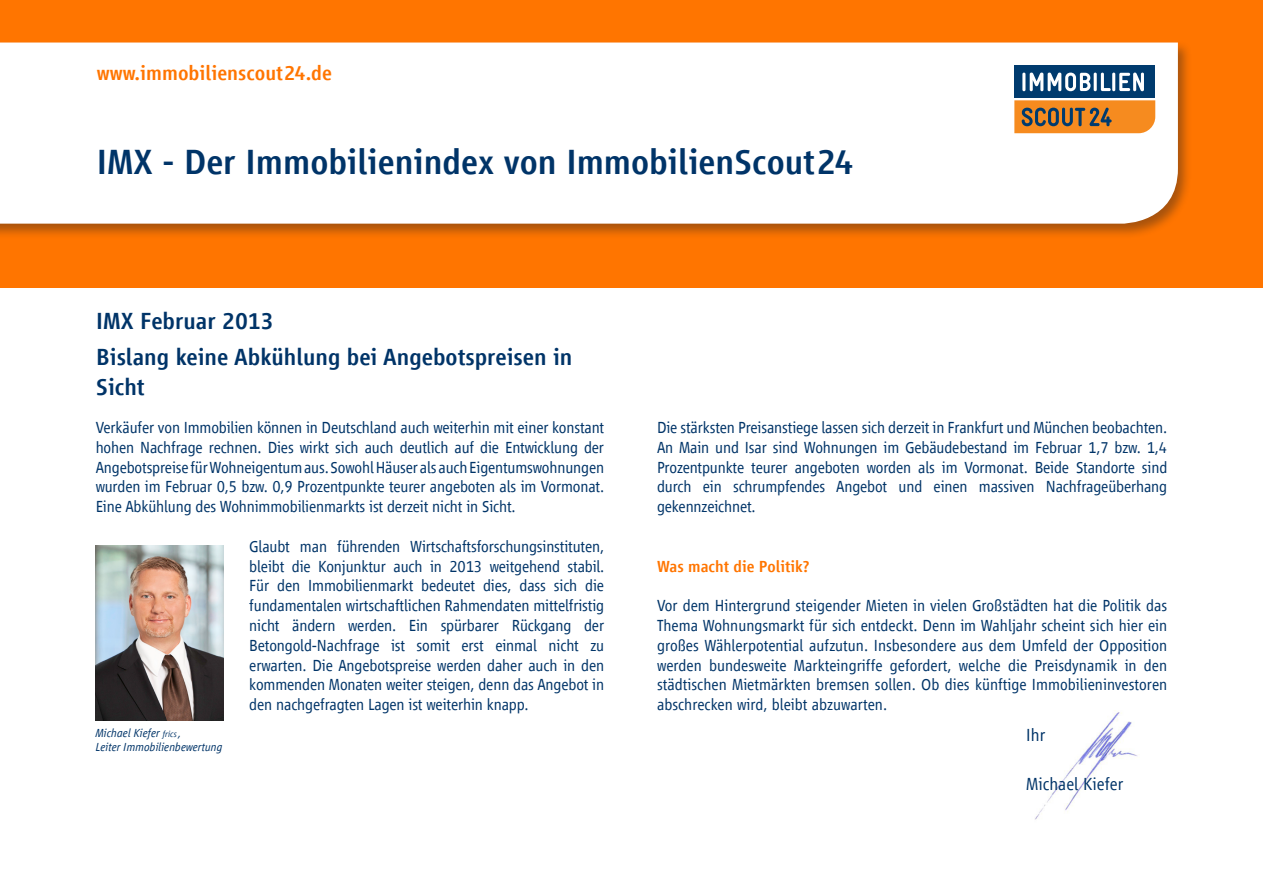
<style>
.page{position:relative;width:1263px;height:893px;background:#fff}
.page>*{position:absolute;margin:0;border:0;box-sizing:border-box;transform-origin:0 0}
.t1{font:500 36px "Scout Vialog";color:#003468}
.t2{font:500 24px/30px "Scout Vialog";color:#003468}
.t3{font:500 21px "Scout Vialog";color:#ff7500}
.t4{font:300 18px "Scout Vialog";color:#003468}
.Absatzformat_1{font:300 16.5px/19.8px "Scout Vialog";letter-spacing:-.01em;color:#003468;text-align:justify}
.Absatzformat_1-2{font:500 16.5px "Scout Vialog";color:#ff7500}
.t5{font:italic 300 12px "Scout Vialog";color:#003468}
.t6{font:italic 300 9px "Scout Vialog";color:#003468}
.s1{font-size:12px}
</style>
<div class="page">
<div style="left:0;top:0;width:1263px;height:287px;background:#ff7500"></div>
<div style="left:0;top:40px;width:1192px;height:200px;background:#231f20;opacity:.4"></div>
<div style="left:0;top:43px;width:1178px;height:181px;background:#fff"></div>
<div style="left:1014px;top:94px;width:141px;height:9px;background:#fff"></div>
<div style="left:1014px;top:65px;width:141px;height:33px;background:#003b6e"></div>
<svg style="left:1014px;top:100px;width:141px;height:33px"></svg>
<hr style="left:1022px;top:73px;width:3px;height:18px;background:#fff;border-radius:2px">
<svg style="left:1030px;top:73px;width:60px;height:18px"></svg>
<hr style="left:1094px;top:73px;width:3px;height:18px;background:#fff;border-radius:2px">
<svg style="left:1101px;top:73px;width:10px;height:18px"></svg>
<hr style="left:1112px;top:73px;width:3px;height:18px;background:#fff;border-radius:2px">
<svg style="left:1119px;top:73px;width:25px;height:18px"></svg>
<img style="left:1035px;top:710px;width:103px;height:110px">
<img style="left:96px;top:545px;width:127px;height:175px">
<p class="t3" style="left:97px;top:62px;width:237px">www.immobilienscout24.de</p>
<p class="t1" style="left:97px;top:142px;width:758px">IMX - Der Immobilienindex von ImmobilienScout24</p>
<p class="t2" style="left:96px;top:306px;width:179px">IMX Februar 2013</p>
<p class="t2" style="left:96px;top:342px;width:478px">Bislang keine Abkühlung bei Angebotspreisen in<br>Sicht</p>
<p class="Absatzformat_1" style="left:96px;top:418px;width:510px">Verkäufer von Immobilien können in Deutschland auch weiterhin mit einer konstant hohen Nachfrage rechnen. Dies wirkt sich auch deutlich auf die Entwicklung der Angebotspreise für Wohneigentum aus. Sowohl Häuser als auch Eigentumswohnungen wurden im Februar 0,5 bzw. 0,9 Prozentpunkte teurer angeboten als im Vormonat.<br>Eine Abkühlung des Wohnimmobilienmarkts ist derzeit nicht in Sicht.</p>
<p class="Absatzformat_1" style="left:249px;top:536px;width:356px">Glaubt man führenden Wirtschaftsforschungsinstituten, bleibt die Konjunktur auch in 2013 weitgehend stabil.<br>Für den Immobilienmarkt bedeutet dies, dass sich die fundamentalen wirtschaftlichen Rahmendaten mittelfristig nicht ändern werden. Ein spürbarer Rückgang der Betongold-Nachfrage ist somit erst einmal nicht zu erwarten. Die Angebotspreise werden daher auch in den kommenden Monaten weiter steigen, denn das Angebot in den nachgefragten Lagen ist weiterhin knapp.</p>
<p class="Absatzformat_1" style="left:657px;top:418px;width:512px">Die stärksten Preisanstiege lassen sich derzeit in Frankfurt und München beobachten.<br>An Main und Isar sind Wohnungen im Gebäudebestand im Februar 1,7 bzw. 1,4<br>Prozentpunkte teurer angeboten worden als im Vormonat. Beide Standorte sind durch ein schrumpfendes Angebot und einen massiven Nachfrageüberhang gekennzeichnet.</p>
<p class="Absatzformat_1-2" style="left:657px;top:557px;width:154px">Was macht die Politik?</p>
<p class="Absatzformat_1" style="left:657px;top:596px;width:512px">Vor dem Hintergrund steigender Mieten in vielen Großstädten hat die Politik das Thema Wohnungsmarkt für sich entdeckt. Denn im Wahljahr scheint sich hier ein großes Wählerpotential aufzutun. Insbesondere aus dem Umfeld der Opposition werden bundesweite Markteingriffe gefordert, welche die Preisdynamik in den städtischen Mietmärkten bremsen sollen. Ob dies künftige Immobilieninvestoren abschrecken wird, bleibt abzuwarten.</p>
<p class="t5" style="left:96px;top:726px;width:66px">Michael Kiefer</p>
<p class="t4" style="left:1026px;top:725px;width:21px">Ihr</p>
<p class="t6" style="left:163px;top:729px;width:20px">frics <span class="s1">,</span></p>
<p class="t5" style="left:96px;top:741px;width:128px">Leiter Immobilienbewertung</p>
<p class="t4" style="left:1026px;top:774px;width:99px">Michael Kiefer</p>
</div>
